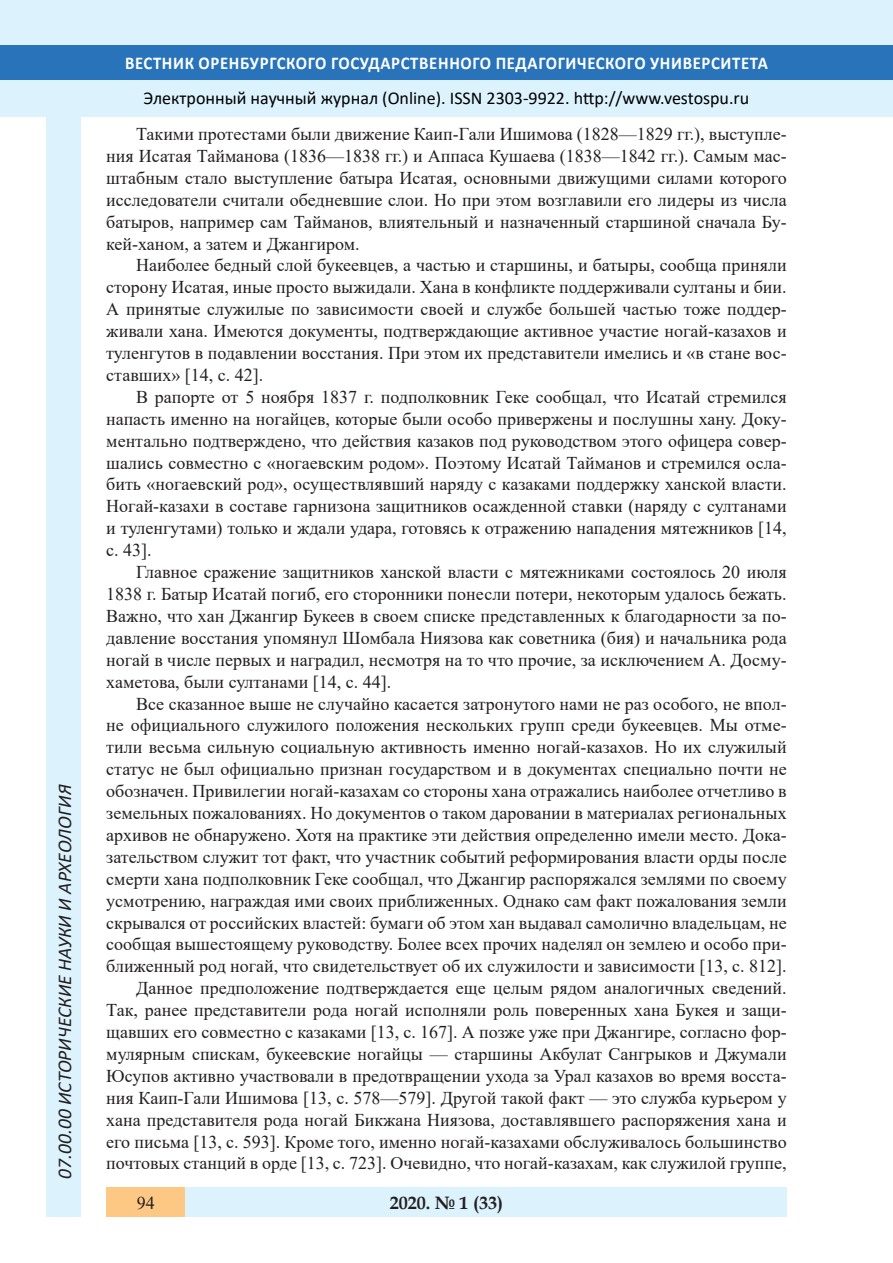
<style>
.page{position:relative;width:893px;height:1263px;background:#fff}
.page>*{position:absolute;margin:0;border:0;box-sizing:border-box;transform-origin:0 0}
.t1{font:italic 19.5px "Calibri";color:#231f20}
.Стиль2{font:18px/21.9px "Times New Roman";color:#231f20;text-align:justify}
.t2{font:18px "Calibri";color:#000}
.t3{font:700 18px "Calibri";letter-spacing:.04em;color:#fff;scale:.93 1}
.t4{font:700 18px "Book Antiqua";color:#231f20}
</style>
<div class="page">
<div style="left:0;top:0;width:893px;height:116px;background:#dcf2fc"></div>
<div style="left:0;top:45px;width:893px;height:34px;background:#2873ba"></div>
<div style="left:106px;top:1188px;width:681px;height:29px;background:#dcf2fc"></div>
<div style="left:106px;top:1188px;width:79px;height:29px;background:#fdc784"></div>
<div style="left:47px;top:116px;width:34px;height:1101px;background:#dcf2fc"></div>
<p class="t1" style="left:51px;top:1179px;width:395px;rotate:-90deg">07.00.00 ИСТОРИЧЕСКИЕ НАУКИ И АРХЕОЛОГИЯ</p>
<p class="t1" style="left:51px;top:1105px;width:206px;rotate:-90deg">БИОЛОГИЧЕСКИЕ НАУКИ</p>
<p class="t1" style="left:51px;top:1169px;width:11px;rotate:-90deg">3</p>
<p class="t3" style="left:125px;top:50px;width:693px">ВЕСТНИК ОРЕНБУРГСКОГО ГОСУДАРСТВЕННОГО ПЕДАГОГИЧЕСКОГО УНИВЕРСИТЕТА</p>
<p class="t2" style="left:144px;top:85px;width:607px">Электронный научный журнал (Online). ISSN 2303-9922. http://www.vestospu.ru</p>
<p class="t2" style="left:583px;top:85px;width:13px">t</p>
<p class="t2" style="left:583px;top:85px;width:13px">t</p>
<p class="Стиль2" style="left:106px;top:122px;width:682px;text-indent:30px">Такими протестами были движение Каип-Гали Ишимова (1828—1829 гг.), выступле&shy;ния Исатая Тайманова (1836—1838 гг.) и Аппаса Кушаева (1838—1842 гг.). Самым мас&shy;штабным стало выступление батыра Исатая, основными движущими силами которого исследователи считали обедневшие слои. Но при этом возглавили его лидеры из числа батыров, например сам Тайманов, влиятельный и назначенный старшиной сначала Бу&shy;кей-ханом, а затем и Джангиром.</p>
<p class="Стиль2" style="left:106px;top:254px;width:682px;text-indent:30px">Наиболее бедный слой букеевцев, а частью и старшины, и батыры, сообща приняли сторону Исатая, иные просто выжидали. Хана в конфликте поддерживали султаны и бии.<br>А принятые служилые по зависимости своей и службе большей частью тоже поддер&shy;живали хана. Имеются документы, подтверждающие активное участие ногай-казахов и туленгутов в подавлении восстания. При этом их представители имелись и «в стане вос&shy;ставших» [14, с. 42].</p>
<p class="Стиль2" style="left:106px;top:385px;width:682px;text-indent:30px">В рапорте от 5 ноября 1837 г. подполковник Геке сообщал, что Исатай стремился напасть именно на ногайцев, которые были особо привержены и послушны хану. Доку&shy;ментально подтверждено, что действия казаков под руководством этого офицера совер&shy;шались совместно с «ногаевским родом». Поэтому Исатай Тайманов и стремился осла&shy;бить «ногаевский род», осуществлявший наряду с казаками поддержку ханской власти.<br>Ногай-казахи в составе гарнизона защитников осажденной ставки (наряду с султанами и туленгутами) только и ждали удара, готовясь к отражению нападения мятежников [14, с. 43].</p>
<p class="Стиль2" style="left:106px;top:560px;width:682px;text-indent:30px">Главное сражение защитников ханской власти с мятежниками состоялось 20 июля 1838 г. Батыр Исатай погиб, его сторонники понесли потери, некоторым удалось бежать.<br>Важно, что хан Джангир Букеев в своем списке представленных к благодарности за по&shy;давление восстания упомянул Шомбала Ниязова как советника (бия) и начальника рода ногай в числе первых и наградил, несмотря на то что прочие, за исключением А. Досму&shy;хаметова, были султанами [14, с. 44].</p>
<p class="Стиль2" style="left:106px;top:692px;width:682px;text-indent:30px">Все сказанное выше не случайно касается затронутого нами не раз особого, не впол&shy;не официального служилого положения нескольких групп среди букеевцев. Мы отме&shy;тили весьма сильную социальную активность именно ногай-казахов. Но их служилый статус не был официально признан государством и в документах специально почти не обозначен. Привилегии ногай-казахам со стороны хана отражались наиболее отчетливо в земельных пожалованиях. Но документов о таком даровании в материалах региональных архивов не обнаружено. Хотя на практике эти действия определенно имели место. Дока&shy;зательством служит тот факт, что участник событий реформирования власти орды после смерти хана подполковник Геке сообщал, что Джангир распоряжался землями по своему усмотрению, награждая ими своих приближенных. Однако сам факт пожалования земли скрывался от российских властей: бумаги об этом хан выдавал самолично владельцам, не сообщая вышестоящему руководству. Более всех прочих наделял он землею и особо при&shy;ближенный род ногай, что свидетельствует об их служилости и зависимости [13, с. 812].</p>
<p class="Стиль2" style="left:106px;top:977px;width:682px;text-indent:30px">Данное предположение подтверждается еще целым рядом аналогичных сведений.<br>Так, ранее представители рода ногай исполняли роль поверенных хана Букея и защи&shy;щавших его совместно с казаками [13, с. 167]. А позже уже при Джангире, согласно фор&shy;мулярным спискам, букеевские ногайцы — старшины Акбулат Сангрыков и Джумали Юсупов активно участвовали в предотвращении ухода за Урал казахов во время восста&shy;ния Каип-Гали Ишимова [13, c. 578—579]. Другой такой факт — это служба курьером у хана представителя рода ногай Бикжана Ниязова, доставлявшего распоряжения хана и его письма [13, с. 593]. Кроме того, именно ногай-казахами обслуживалось большинство почтовых станций в орде [13, с. 723]. Очевидно, что ногай-казахам, как служилой группе,</p>
<p class="t4" style="left:390px;top:1190px;width:115px">2020. № 1 (33)</p>
<p class="Стиль2" style="left:137px;top:1191px;width:19px">94</p>
<p class="t4" style="left:460px;top:1190px;width:39px">2 6</p>
<p class="t4" style="left:408px;top:1190px;width:19px">18</p>
<p class="t4" style="left:479px;top:1190px;width:19px">25</p>
</div>
